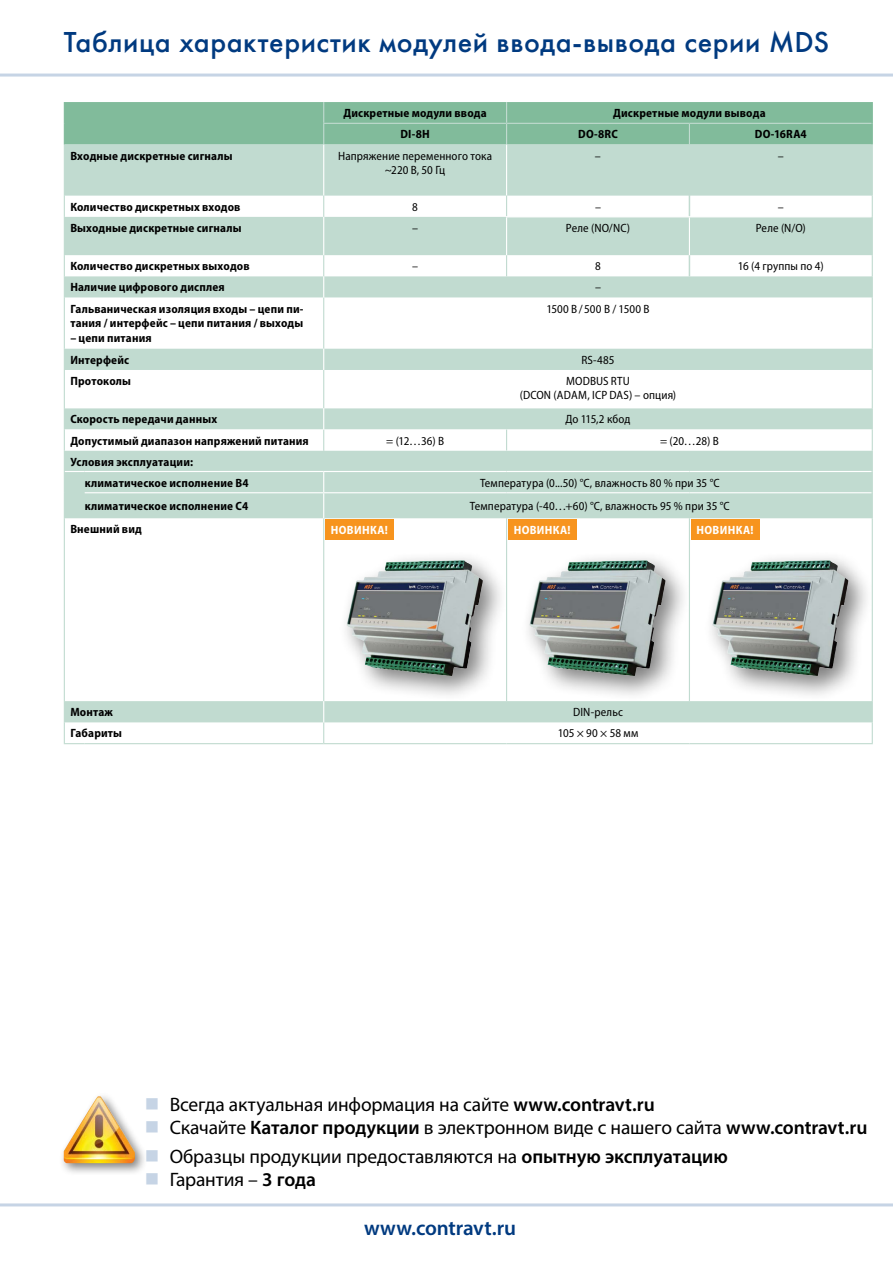
<style>
.page{position:relative;width:893px;height:1263px;background:#fff}
.page>*{position:absolute;margin:0;border:0;box-sizing:border-box;transform-origin:0 0}
.t1{font:30px "Futura Medium C";letter-spacing:.02em;color:#003a80}
.t2{font:600 21px "Myriad Pro";letter-spacing:-.005em;color:#003a80}
.t3{font:19.5px/23.4px "Myriad Pro";letter-spacing:-.01em;color:#000}
.t4{font:700 semi-condensed 12px/14.4px "Myriad Pro";letter-spacing:.015em;color:#000}
.t5{font:semi-condensed 12px/14.4px "Myriad Pro";letter-spacing:.01em;color:#000;text-align:center}
.t6{font:700 semi-condensed 12px "Myriad Pro";letter-spacing:.03em;color:#fff}
.s1{font-weight:600}
</style>
<div class="page">
<hr style="left:0;top:1203px;width:893px;height:3px;background:#c6d4e5">
<hr style="left:0;top:74px;width:893px;height:3px;background:#c6d4e5">
<div style="left:59px;top:1092px;width:89px;height:85px;background:#000;opacity:.5"></div>
<img style="left:64px;top:1096px;width:71px;height:67px">
<svg style="left:65px;top:145px;width:807px;height:577px;fill:#c1dbd0"></svg>
<svg style="left:65px;top:298px;width:807px;height:152px"></svg>
<hr style="left:323px;top:145px;width:1px;height:51px;background:#fff">
<hr style="left:506px;top:145px;width:1px;height:51px;background:#fff">
<svg style="left:323px;top:196px;width:1px;height:21px"></svg>
<svg style="left:506px;top:196px;width:1px;height:20px"></svg>
<svg style="left:506px;top:255px;width:1px;height:21px"></svg>
<hr style="left:323px;top:518px;width:1px;height:183px;background:#c1dbd0">
<hr style="left:506px;top:518px;width:1px;height:183px;background:#c1dbd0">
<hr style="left:323px;top:217px;width:1px;height:38px;background:#fff">
<hr style="left:506px;top:217px;width:1px;height:38px;background:#fff">
<svg style="left:323px;top:255px;width:1px;height:43px"></svg>
<svg style="left:323px;top:701px;width:1px;height:42px"></svg>
<hr style="left:323px;top:298px;width:1px;height:51px;background:#c1dbd0">
<hr style="left:323px;top:370px;width:1px;height:38px;background:#c1dbd0">
<svg style="left:506px;top:429px;width:1px;height:21px"></svg>
<hr style="left:689px;top:145px;width:1px;height:51px;background:#c1dbd0">
<svg style="left:689px;top:196px;width:1px;height:20px"></svg>
<svg style="left:689px;top:255px;width:1px;height:21px"></svg>
<hr style="left:689px;top:217px;width:1px;height:38px;background:#fff">
<hr style="left:506px;top:216px;width:183px;height:1px;background:#fff">
<hr style="left:689px;top:216px;width:183px;height:1px;background:#fff">
<hr style="left:64px;top:145px;width:1px;height:51px;background:#c1dbd0">
<svg style="left:64px;top:196px;width:1px;height:21px"></svg>
<hr style="left:64px;top:217px;width:1px;height:38px;background:#c1dbd0">
<svg style="left:64px;top:255px;width:1px;height:43px"></svg>
<hr style="left:64px;top:298px;width:1px;height:51px;background:#c1dbd0">
<hr style="left:64px;top:370px;width:1px;height:38px;background:#c1dbd0">
<hr style="left:64px;top:518px;width:1px;height:183px;background:#c1dbd0">
<svg style="left:64px;top:701px;width:21px;height:43px"></svg>
<hr style="left:85px;top:743px;width:239px;height:1px;background:#c1dbd0">
<hr style="left:324px;top:743px;width:183px;height:1px;background:#c1dbd0">
<hr style="left:507px;top:743px;width:182px;height:1px;background:#c1dbd0">
<hr style="left:689px;top:743px;width:184px;height:1px;background:#c1dbd0">
<svg style="left:323px;top:408px;width:1px;height:110px"></svg>
<svg style="left:64px;top:408px;width:21px;height:110px"></svg>
<hr style="left:85px;top:471px;width:239px;height:1px;background:#fff">
<hr style="left:324px;top:471px;width:183px;height:1px;background:#fff">
<hr style="left:507px;top:471px;width:182px;height:1px;background:#fff">
<hr style="left:689px;top:471px;width:183px;height:1px;background:#fff">
<hr style="left:85px;top:492px;width:239px;height:1px;background:#fff">
<hr style="left:324px;top:492px;width:183px;height:1px;background:#fff">
<hr style="left:507px;top:492px;width:182px;height:1px;background:#fff">
<hr style="left:689px;top:492px;width:183px;height:1px;background:#fff">
<hr style="left:689px;top:518px;width:1px;height:183px;background:#c1dbd0">
<div style="left:64px;top:102px;width:809px;height:43px;background:#81bb9b"></div>
<hr style="left:872px;top:145px;width:1px;height:51px;background:#c1dbd0">
<svg style="left:872px;top:196px;width:1px;height:21px"></svg>
<hr style="left:872px;top:217px;width:1px;height:38px;background:#c1dbd0">
<svg style="left:872px;top:255px;width:1px;height:43px"></svg>
<hr style="left:872px;top:298px;width:1px;height:51px;background:#c1dbd0">
<div style="left:64px;top:349px;width:809px;height:21px;background:#c1dbd0"></div>
<hr style="left:872px;top:370px;width:1px;height:38px;background:#c1dbd0">
<svg style="left:872px;top:408px;width:1px;height:110px"></svg>
<hr style="left:872px;top:518px;width:1px;height:183px;background:#c1dbd0">
<svg style="left:872px;top:702px;width:1px;height:41px"></svg>
<div style="left:338px;top:550px;width:171px;height:152px;background:#000;opacity:.5"></div>
<img style="left:347px;top:560px;width:111px;height:96px">
<div style="left:520px;top:550px;width:171px;height:152px;background:#000;opacity:.5"></div>
<img style="left:529px;top:560px;width:112px;height:96px">
<div style="left:703px;top:550px;width:171px;height:152px;background:#000;opacity:.5"></div>
<img style="left:712px;top:560px;width:112px;height:96px">
<div style="left:325px;top:519px;width:68px;height:20px;background:#f7941e"></div>
<div style="left:508px;top:519px;width:68px;height:20px;background:#f7941e"></div>
<div style="left:691px;top:519px;width:68px;height:20px;background:#f7941e"></div>
<svg style="left:147px;top:1121px;width:1px;height:12px"></svg>
<h1 class="t1" style="left:64px;top:25px;width:767px">Таблица характеристик модулей ввода-вывода серии MDS</h1>
<p class="t4" style="left:343px;top:106px;width:145px">Дискретные модули ввода</p>
<p class="t4" style="left:613px;top:106px;width:154px">Дискретные модули вывода</p>
<p class="t4" style="left:400px;top:127px;width:31px">DI-8H</p>
<p class="t4" style="left:578px;top:127px;width:41px">DO-8RС</p>
<p class="t4" style="left:755px;top:127px;width:53px">DO-16RА4</p>
<p class="t4" style="left:70px;top:149px;width:164px">Входные дискретные сигналы</p>
<p class="t5" style="left:338px;top:149px;width:155px">Напряжение переменного тока ~220 В, 50 Гц</p>
<p class="t5" style="left:595px;top:149px;width:7px">–</p>
<p class="t5" style="left:778px;top:149px;width:7px">–</p>
<p class="t4" style="left:70px;top:200px;width:172px">Количество дискретных входов</p>
<p class="t5" style="left:412px;top:200px;width:7px">8</p>
<p class="t5" style="left:595px;top:200px;width:7px">–</p>
<p class="t5" style="left:778px;top:200px;width:7px">–</p>
<p class="t4" style="left:70px;top:221px;width:173px">Выходные дискретные сигналы</p>
<p class="t5" style="left:412px;top:221px;width:7px">–</p>
<p class="t5" style="left:566px;top:221px;width:66px">Реле (NO/NC)</p>
<p class="t5" style="left:756px;top:221px;width:52px">Реле (N/O)</p>
<p class="t4" style="left:70px;top:259px;width:181px">Количество дискретных выходов</p>
<p class="t5" style="left:412px;top:259px;width:7px">–</p>
<p class="t5" style="left:595px;top:259px;width:7px">8</p>
<p class="t5" style="left:738px;top:259px;width:87px">16 (4 группы по 4)</p>
<p class="t4" style="left:70px;top:280px;width:156px">Наличие цифрового дисплея</p>
<p class="t5" style="left:595px;top:280px;width:7px">–</p>
<p class="t4" style="left:70px;top:302px;width:235px">Гальваническая изоляция входы – цепи пи&shy;тания / интерфейс – цепи питания / выходы</p>
<p class="t4" style="left:70px;top:330px;width:83px">– цепи питания</p>
<p class="t5" style="left:546px;top:302px;width:105px">1500 В/ 500 В / 1500 В</p>
<p class="t4" style="left:70px;top:353px;width:60px">Интерфейс</p>
<p class="t5" style="left:581px;top:353px;width:35px">RS-485</p>
<p class="t4" style="left:70px;top:374px;width:62px">Протоколы</p>
<p class="t5" style="left:520px;top:374px;width:112px;text-align:left;text-indent:46px">MODBUS RTU (DCON (Adam</p>
<p class="t5" style="left:587px;top:388px;width:90px">, ICP DAS) – опция)</p>
<p class="t4" style="left:70px;top:412px;width:148px">Скорость передачи данных</p>
<p class="t5" style="left:565px;top:412px;width:67px">До 115,2 кбод</p>
<p class="t4" style="left:70px;top:433px;width:240px">Допустимый диапазон напряжений питания</p>
<p class="t5" style="left:386px;top:434px;width:59px">= (12…36) В</p>
<p class="t5" style="left:660px;top:434px;width:60px">= (20…28) В</p>
<p class="t4" style="left:85px;top:451px;width:166px;line-height:21.1px;text-indent:-14px">Условия эксплуатации: климатическое исполнение В4</p>
<p class="t5" style="left:480px;top:476px;width:241px">Температура (0...50) °С, влажность 80 % при 35 °С</p>
<p class="t4" style="left:85px;top:499px;width:165px">климатическое исполнение С4</p>
<p class="t5" style="left:470px;top:499px;width:261px">Температура (-40…+60) °С, влажность 95 % при 35 °С</p>
<p class="t4" style="left:70px;top:522px;width:73px">Внешний вид</p>
<p class="t6" style="left:331px;top:523px;width:58px">НОВИНКА!</p>
<p class="t6" style="left:514px;top:523px;width:58px">НОВИНКА!</p>
<p class="t6" style="left:697px;top:523px;width:58px">НОВИНКА!</p>
<p class="t4" style="left:70px;top:705px;width:44px">Монтаж</p>
<p class="t5" style="left:573px;top:705px;width:51px">DIN-рельс</p>
<p class="t4" style="left:70px;top:726px;width:53px">Габариты</p>
<p class="t5" style="left:558px;top:726px;width:82px">105 × 90 × 58 мм</p>
<h3 class="t3" style="left:170px;top:1092px;width:699px">Всегда актуальная информация на сайте <span class="s1">www.contravt.ru<br></span>Скачайте <span class="s1">Каталог продукции</span> в электронном виде с нашего сайта <span class="s1">www.contravt.ru</span></h3>
<h3 class="t3" style="left:170px;top:1144px;width:560px">Образцы продукции предоставляются на <span class="s1">опытную эксплуатацию<br></span>Гарантия – <span class="s1">3 года</span></h3>
<h2 class="t2" style="left:364px;top:1214px;width:154px">www.contravt.ru</h2>
</div>
